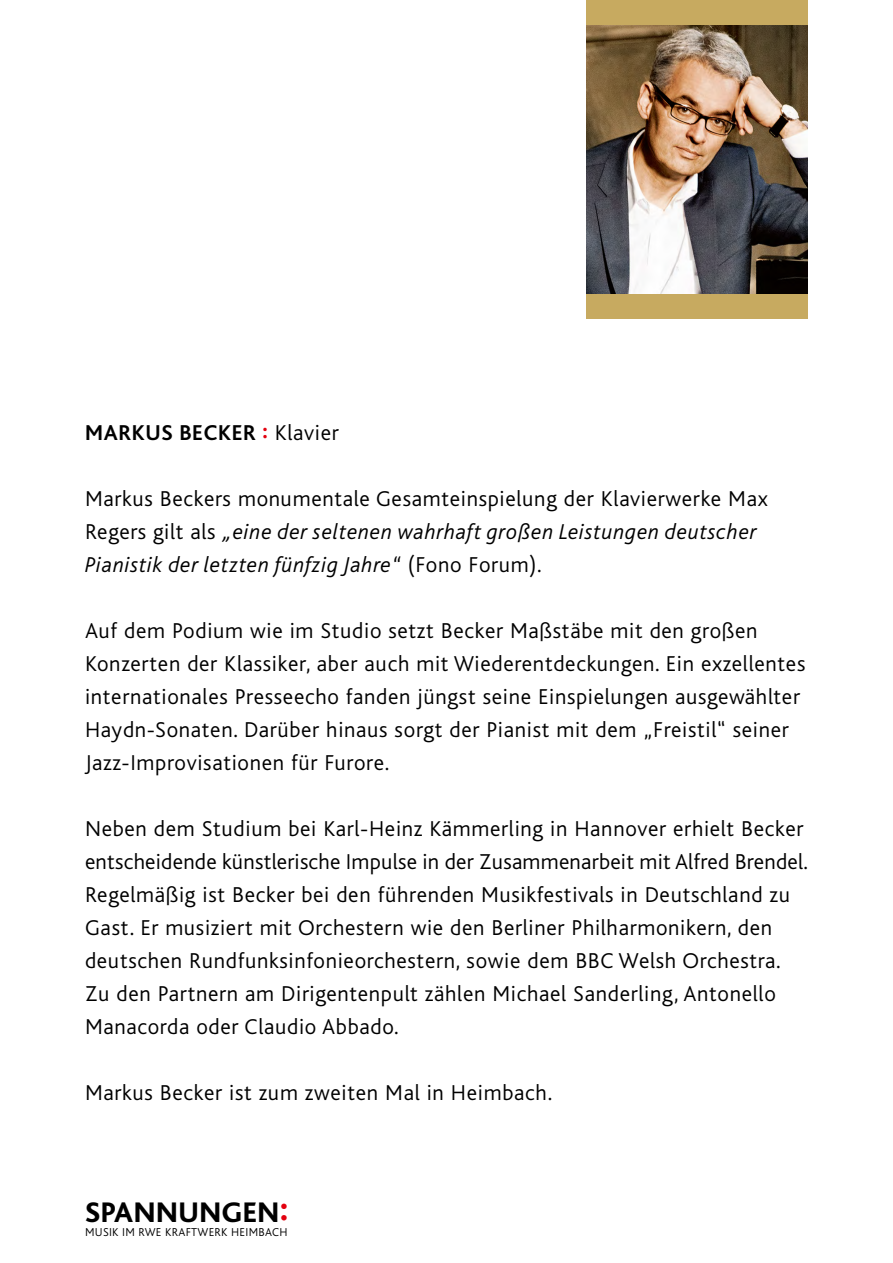
<style>
.page{position:relative;width:893px;height:1263px;background:#fff}
.page>*{position:absolute;margin:0;border:0;box-sizing:border-box;transform-origin:0 0}
.t1{font:800 29.7px "Bliss";letter-spacing:.02em;color:#000}
.t2{font:300 22.5px/33px "Bliss";letter-spacing:.03em;color:#000}
.t3{font:700 22.5px "Bliss";letter-spacing:.03em;color:#000}
.t4{font:300 12px "Bliss";letter-spacing:.025em;color:#000}
.s1{font-weight:800;color:#e3000f}
.s2{font-weight:300}
.s3{font-style:italic}
.s4{font-size:35.85px;color:#e3000f}
</style>
<div class="page">
<div style="left:587px;top:0;width:221px;height:319px;background:#c7aa60"></div>
<img style="left:587px;top:26px;width:221px;height:267px">
<p class="t3" style="left:85px;top:421px;width:255px">MARKUS BECKER <span class="s1">:</span> <span class="s2">Klavier</span></p>
<p class="t2" style="left:85px;top:482px;width:684px">Markus Beckers monumentale Gesamteinspielung der Klavierwerke Max<br>Regers gilt als <span class="s3">„eine der seltenen wahrhaft großen Leistungen deutscher<br>Pianistik der letzten fünfzig Jahre“</span> (Fono Forum).</p>
<p class="t2" style="left:85px;top:614px;width:722px">Auf dem Podium wie im Studio setzt Becker Maßstäbe mit den großen Konzerten der Klassiker, aber auch mit Wiederentdeckungen. Ein exzellentes internationales Presseecho fanden jüngst seine Einspielungen ausgewählter Haydn-Sonaten. Darüber hinaus sorgt der Pianist mit dem „Freistil“ seiner Jazz-Improvisationen für Furore.</p>
<p class="t2" style="left:85px;top:812px;width:724px">Neben dem Studium bei Karl-Heinz Kämmerling in Hannover erhielt Becker entscheidende künstlerische Impulse in der Zusammenarbeit mit Alfred Brendel.<br>Regelmäßig ist Becker bei den führenden Musikfestivals in Deutschland zu Gast. Er musiziert mit Orchestern wie den Berliner Philharmonikern, den deutschen Rundfunksinfonieorchestern, sowie dem BBC Welsh Orchestra.<br>Zu den Partnern am Dirigentenpult zählen Michael Sanderling, Antonello Manacorda oder Claudio Abbado.</p>
<p class="t2" style="left:85px;top:1076px;width:469px">Markus Becker ist zum zweiten Mal in Heimbach.</p>
<h1 class="t1" style="left:85px;top:1197px;width:205px">SPANNUNGEN<span class="s4">:</span></h1>
<p class="t4" style="left:85px;top:1226px;width:204px">MUSIK IM RWE KRAFTWERK HEIMBACH</p>
</div>
